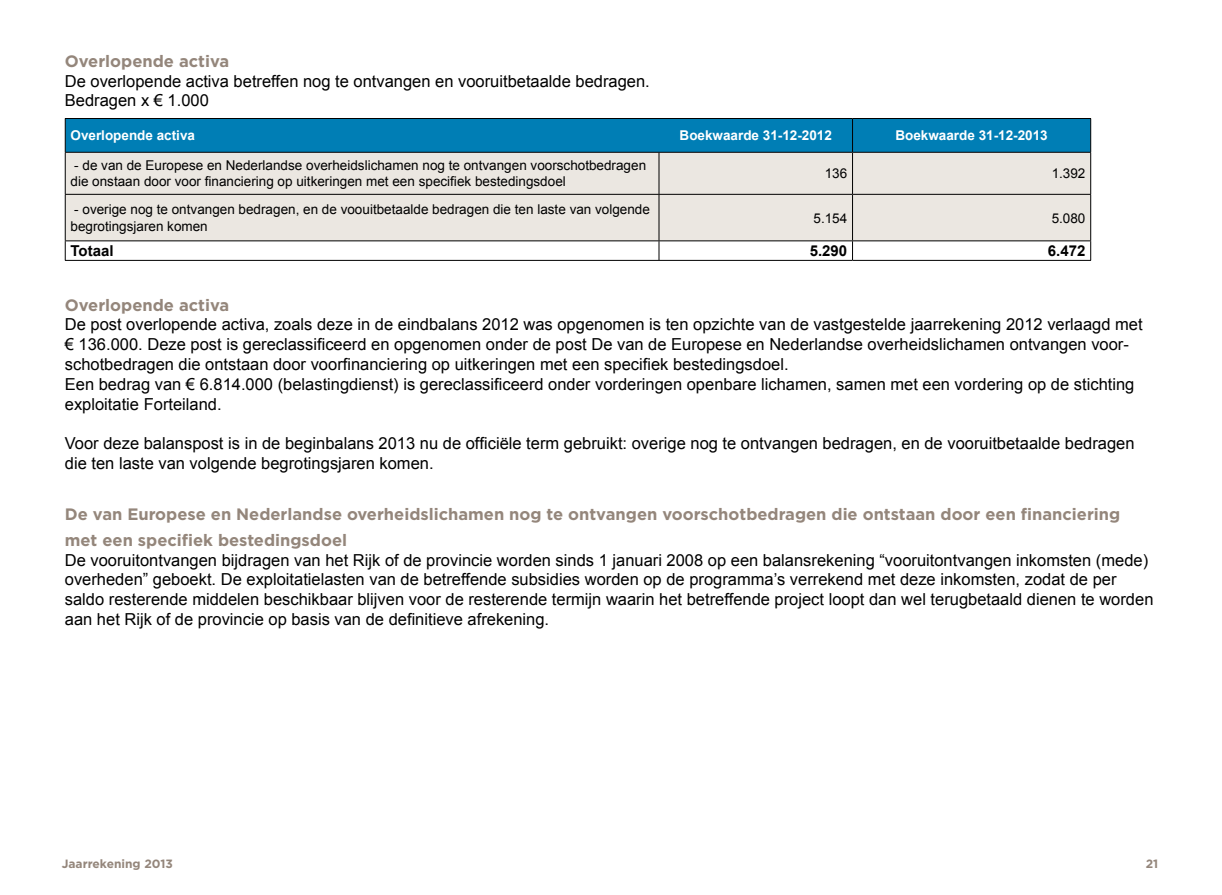
<style>
.page{position:relative;width:1222px;height:895px;background:#fff}
.page>*{position:absolute;margin:0;border:0;box-sizing:border-box;transform-origin:0 0}
.t1{font:16.5px/19.8px "Arial";color:#000}
.t2{font:700 16.5px/25.5px "Gotham";color:#94867b}
.Standaard{font:700 15px "Arial";color:#000}
.Standaard-2{font:13.5px/16.2px "Arial";color:#000}
.Standaard-3{font:700 13.5px "Arial";color:#fff}
.t3{font:700 12px "Gotham";color:#94867b}
</style>
<div class="page">
<div style="left:66px;top:119px;width:1024px;height:33px;background:#007eb5"></div>
<div style="left:66px;top:153px;width:1024px;height:87px;background:#ebe7e1"></div>
<hr style="left:65px;top:118px;width:594px;height:1px;background:#000">
<hr style="left:65px;top:119px;width:1px;height:33px;background:#000">
<hr style="left:659px;top:118px;width:193px;height:1px;background:#000">
<hr style="left:852px;top:118px;width:239px;height:1px;background:#000">
<hr style="left:852px;top:119px;width:1px;height:33px;background:#000">
<hr style="left:1090px;top:119px;width:1px;height:33px;background:#000">
<hr style="left:65px;top:152px;width:594px;height:1px;background:#000">
<hr style="left:65px;top:153px;width:1px;height:41px;background:#000">
<hr style="left:659px;top:152px;width:193px;height:1px;background:#000">
<hr style="left:658px;top:153px;width:1px;height:41px;background:#000">
<hr style="left:852px;top:152px;width:239px;height:1px;background:#000">
<hr style="left:852px;top:153px;width:1px;height:41px;background:#000">
<hr style="left:1090px;top:153px;width:1px;height:41px;background:#000">
<hr style="left:65px;top:194px;width:594px;height:1px;background:#000">
<hr style="left:65px;top:195px;width:1px;height:45px;background:#000">
<hr style="left:659px;top:194px;width:193px;height:1px;background:#000">
<hr style="left:658px;top:195px;width:1px;height:45px;background:#000">
<hr style="left:852px;top:194px;width:239px;height:1px;background:#000">
<hr style="left:852px;top:195px;width:1px;height:45px;background:#000">
<hr style="left:1090px;top:195px;width:1px;height:45px;background:#000">
<hr style="left:65px;top:240px;width:594px;height:1px;background:#000">
<svg style="left:65px;top:241px;width:1px;height:19px"></svg>
<hr style="left:659px;top:240px;width:193px;height:1px;background:#000">
<svg style="left:658px;top:241px;width:1px;height:19px"></svg>
<hr style="left:852px;top:240px;width:239px;height:1px;background:#000">
<svg style="left:852px;top:241px;width:1px;height:19px"></svg>
<svg style="left:1090px;top:241px;width:1px;height:19px"></svg>
<hr style="left:65px;top:260px;width:594px;height:1px;background:#000">
<hr style="left:659px;top:260px;width:193px;height:1px;background:#000">
<hr style="left:852px;top:260px;width:239px;height:1px;background:#000">
<p class="t2" style="left:65px;top:48px;width:166px">Overlopende activa</p>
<p class="t1" style="left:65px;top:71px;width:586px">De overlopende activa betreffen nog te ontvangen en vooruitbetaalde bedragen.</p>
<p class="t1" style="left:65px;top:91px;width:146px">Bedragen x € 1.000</p>
<p class="Standaard-3" style="left:70px;top:127px;width:126px">Overlopende activa</p>
<p class="Standaard-3" style="left:679px;top:127px;width:154px">Boekwaarde 31-12-2012</p>
<p class="Standaard-3" style="left:895px;top:127px;width:154px">Boekwaarde 31-12-2013</p>
<p class="Standaard-2" style="left:70px;top:157px;width:577px">- de van de Europese en Nederlandse overheidslichamen nog te ontvangen voorschotbedragen die onstaan door voor financiering op uitkeringen met een specifiek bestedingsdoel</p>
<p class="Standaard-2" style="left:825px;top:165px;width:24px">136</p>
<p class="Standaard-2" style="left:1051px;top:165px;width:35px">1.392</p>
<p class="Standaard-2" style="left:70px;top:202px;width:581px">- overige nog te ontvangen bedragen, en de voouitbetaalde bedragen die ten laste van volgende begrotingsjaren komen</p>
<p class="Standaard-2" style="left:813px;top:210px;width:35px">5.154</p>
<p class="Standaard-2" style="left:1051px;top:210px;width:35px">5.080</p>
<p class="Standaard" style="left:70px;top:241px;width:45px">Totaal</p>
<p class="Standaard" style="left:810px;top:241px;width:39px">5.290</p>
<p class="Standaard" style="left:1048px;top:241px;width:39px">6.472</p>
<p class="t2" style="left:65px;top:292px;width:166px">Overlopende activa</p>
<p class="t1" style="left:65px;top:315px;width:1079px">De post overlopende activa, zoals deze in de eindbalans 2012 was opgenomen is ten opzichte van de vastgestelde jaarrekening 2012 verlaagd met</p>
<p class="t1" style="left:65px;top:334px;width:1066px">€ 136.000. Deze post is gereclassificeerd en opgenomen onder de post De van de Europese en Nederlandse overheidslichamen ontvangen voor&shy;schotbedragen die ontstaan door voorfinanciering op uitkeringen met een specifiek bestedingsdoel.</p>
<p class="t1" style="left:65px;top:374px;width:1071px">Een bedrag van € 6.814.000 (belastingdienst) is gereclassificeerd onder vorderingen openbare lichamen, samen met een vordering op de stichting exploitatie Forteiland.</p>
<p class="t1" style="left:65px;top:433px;width:1071px">Voor deze balanspost is in de beginbalans 2013 nu de officiële term gebruikt: overige nog te ontvangen bedragen, en de vooruitbetaalde bedragen die ten laste van volgende begrotingsjaren komen.</p>
<p class="t2" style="left:65px;top:501px;width:1057px">De van Europese en Nederlandse overheidslichamen nog te ontvangen voorschotbedragen die ontstaan door een financiering met een specifiek bestedingsdoel</p>
<p class="t1" style="left:65px;top:550px;width:1090px">De vooruitontvangen bijdragen van het Rijk of de provincie worden sinds 1 januari 2008 op een balansrekening “vooruitontvangen inkomsten (mede) overheden” geboekt. De exploitatielasten van de betreffende subsidies worden op de programma’s verrekend met deze inkomsten, zodat de per saldo resterende middelen beschikbaar blijven voor de resterende termijn waarin het betreffende project loopt dan wel terugbetaald dienen te worden aan het Rijk of de provincie op basis van de definitieve afrekening.</p>
<p class="t3" style="left:62px;top:855px;width:113px">Jaarrekening 2013</p>
<p class="t3" style="left:1146px;top:855px;width:14px">21</p>
</div>
